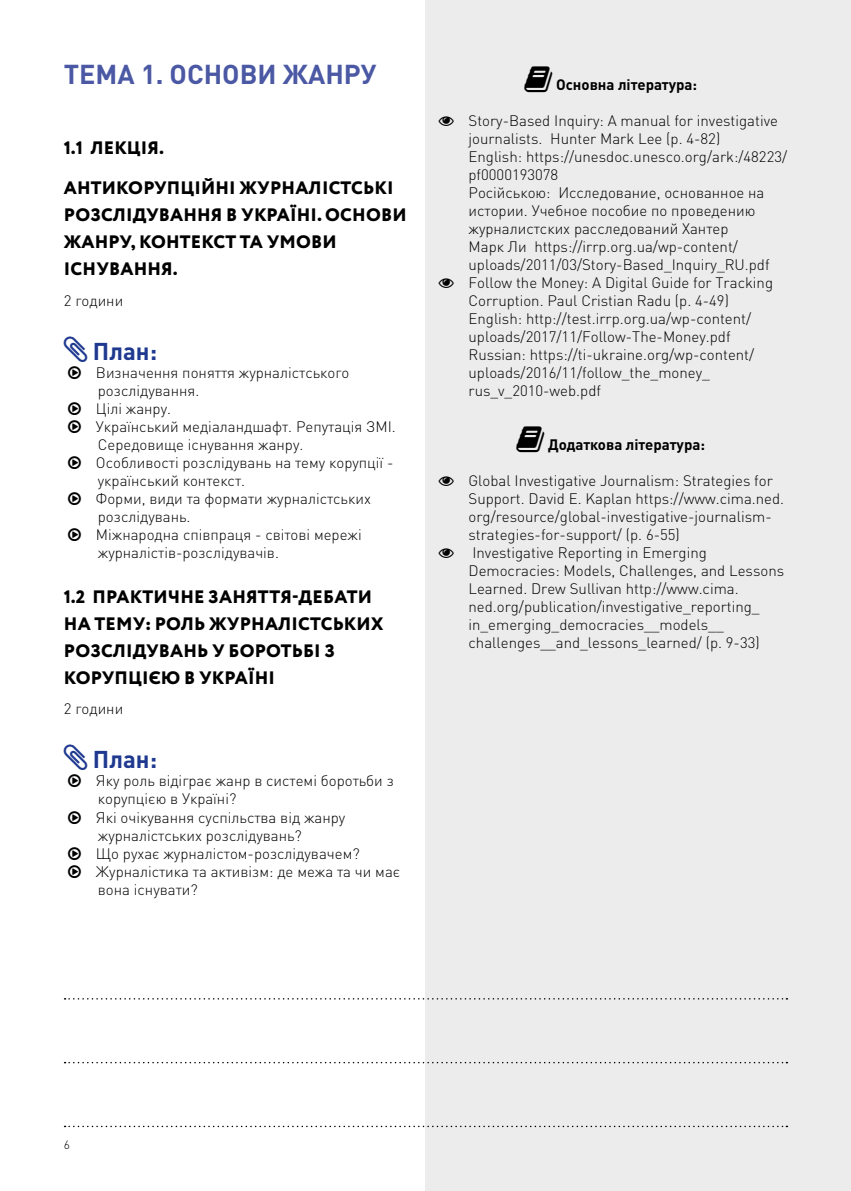
<style>
.page{position:relative;width:851px;height:1191px;background:#fff}
.page>*{position:absolute;margin:0;border:0;box-sizing:border-box;transform-origin:0 0}
.t1{font:700 27px "DIN Pro";color:#4b58a4}
.t2{font:700 24px "DIN Pro";color:#1e398f}
.t3{font:800 18px/27px "Circe";letter-spacing:.01em;color:#000}
.t4{font:300 15px/18px "DIN Pro";color:#000}
.t5{font:700 15px "DIN Pro";color:#000}
.t6{font:300 12px "DIN Pro";color:#000}
</style>
<div class="page">
<div style="left:425px;top:0;width:425px;height:1191px;background:#ececed"></div>
<svg style="left:65px;top:1061px;width:722px;height:2px"></svg>
<svg style="left:65px;top:998px;width:722px;height:1px"></svg>
<svg style="left:65px;top:1125px;width:722px;height:2px"></svg>
<h1 class="t1" style="left:64px;top:56px;width:312px">ТЕМА 1. Основи жанру</h1>
<p class="t3" style="left:64px;top:135px;width:102px">1.1 Лекція.</p>
<p class="t3" style="left:64px;top:175px;width:344px">Антикорупційні журнал істські розслідування в Україні. Основи жанру, контекст та умови існування.</p>
<p class="t4" style="left:64px;top:290px;width:61px">2 години</p>
<h2 class="t2" style="left:93px;top:334px;width:66px">План:</h2>
<p class="t4" style="left:96px;top:362px;width:301px">Визначення поняття журналістського розслідування.<br>Цілі жанру.<br>Український медіаландшафт. Репутація ЗМІ.<br>Середовище існування жанру.<br>Особливості розслідувань на тему корупції - український контекст.<br>Форми, види та формати журналістських розслідувань.<br>Міжнародна співпраця - світові мережі журналістів-розслідувачів.</p>
<p class="t3" style="left:64px;top:584px;width:321px">1.2 П рактичне заняття-дебати на тему: роль журнал істських розслідувань у боротьбі з корупцією в Україні</p>
<p class="t4" style="left:64px;top:699px;width:61px">2 години</p>
<h2 class="t2" style="left:93px;top:743px;width:66px">План:</h2>
<p class="t4" style="left:96px;top:771px;width:306px">Яку роль відіграє жанр в системі боротьби з корупцією в Україні?<br>Які очікування суспільства від жанру журналістських розслідувань?<br>Що рухає журналістом-розслідувачем?<br>Журналістика та активізм: де межа та чи має вона існувати?</p>
<p class="t5" style="left:556px;top:74px;width:143px">Основна література:</p>
<p class="t4" style="left:468px;top:110px;width:320px">Story-Based Inquiry: A manual for investigative journalists. Hunter Mark Lee (p. 4-82)<br>English: https://unesdoc.unesco.org/ark:/48223/ pf0000193078<br>Російською: Исследование, основанное на истории. Учебное пособие по проведению журналистских расследований Хантер<br>Марк Ли https://irrp.org.ua/wp-content/ uploads/2011/03/Story-Based_Inquiry_RU.pdf Follow the Money: A Digital Guide for Tracking Corruption. Paul Cristian Radu (p. 4-49)<br>English: http://test.irrp.org.ua/wp-content/ uploads/2017/11/Follow-The-Money.pdf Russian: https://ti-ukraine.org/wp-content/ uploads/2016/11/follow_the_money_ rus_v_2010-web.pdf</p>
<p class="t5" style="left:548px;top:434px;width:158px">Додаткова література:</p>
<p class="t4" style="left:468px;top:470px;width:317px">Global Investigative Journalism: Strategies for Support. David E. Kaplan https://www.cima.ned. org/resource/global-investigative-journalism&shy;strategies-for-support/ (p. 6-55)<br>Investigative Reporting in Emerging Democracies: Models, Challenges, and Lessons Learned. Drew Sullivan http://www.cima. ned.org/publication/investigative_reporting_ in_emerging_democracies__models__ challenges__and_lessons_learned/ (p. 9-33)</p>
<p class="t6" style="left:64px;top:1136px;width:8px">6</p>
</div>
